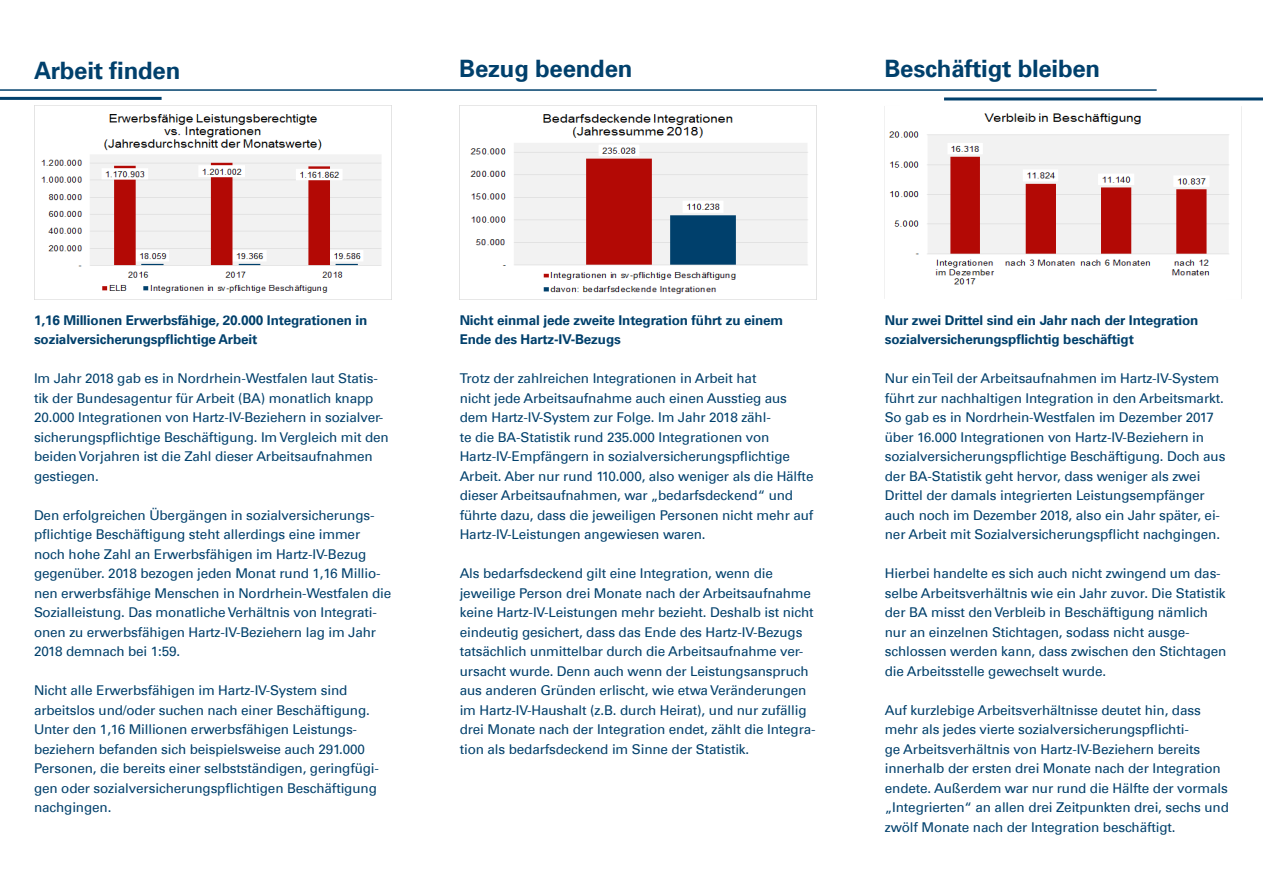
<style>
.page{position:relative;width:1263px;height:893px;background:#fff}
.page>*{position:absolute;margin:0;border:0;box-sizing:border-box;transform-origin:0 0}
.t1{font:700 24px "Univers Com 65";letter-spacing:-.01em;color:#00406c}
.t2{font:13.5px/19.5px "Univers Com 55 Roman";letter-spacing:-.01em;color:#00406c}
.t3{font:700 13.5px/19.5px "Univers Com 65";letter-spacing:-.01em;color:#00406c}
</style>
<div class="page">
<hr style="left:944px;top:97px;width:319px;height:3px;background:#00406c">
<hr style="left:0;top:89px;width:1157px;height:2px;background:#00406c">
<hr style="left:0;top:97px;width:162px;height:3px;background:#00406c">
<img style="left:34px;top:106px;width:357px;height:194px">
<img style="left:459px;top:106px;width:349px;height:193px">
<img style="left:884px;top:106px;width:345px;height:193px">
<h1 class="t1" style="left:34px;top:57px;width:148px">Arbeit finden</h1>
<h1 class="t1" style="left:459px;top:54px;width:175px">Bezug beenden</h1>
<h1 class="t1" style="left:884px;top:54px;width:217px">Beschäftigt bleiben</h1>
<p class="t3" style="left:34px;top:310px;width:335px">1,16 Millionen Erwerbsfähige, 20.000 Integrationen in sozialversicherungspflichtige Arbeit</p>
<p class="t2" style="left:34px;top:369px;width:356px">Im Jahr 2018 gab es in Nordrhein-Westfalen laut Statis&shy;tik der Bundesagentur für Arbeit (BA) monatlich knapp 20.000 Integrationen von Hartz-IV-Beziehern in sozialver&shy;sicherungspflichtige Beschäftigung. Im Vergleich mit den beiden Vorjahren ist die Zahl dieser Arbeitsaufnahmen gestiegen.</p>
<p class="t2" style="left:34px;top:505px;width:359px">Den erfolgreichen Übergängen in sozialversicherungs&shy;pflichtige Beschäftigung steht allerdings eine immer noch hohe Zahl an Erwerbsfähigen im Hartz-IV-Bezug gegenüber. 2018 bezogen jeden Monat rund 1,16 Millio&shy;nen erwerbsfähige Menschen in Nordrhein-Westfalen die Sozialleistung. Das monatliche Verhältnis von Integrati&shy;onen zu erwerbsfähigen Hartz-IV-Beziehern lag im Jahr 2018 demnach bei 1:59.</p>
<p class="t2" style="left:34px;top:681px;width:347px">Nicht alle Erwerbsfähigen im Hartz-IV-System sind arbeitslos und/oder suchen nach einer Beschäftigung.<br>Unter den 1,16 Millionen erwerbsfähigen Leistungs&shy;beziehern befanden sich beispielsweise auch 291.000<br>Personen, die bereits einer selbstständigen, geringfügi&shy;gen oder sozialversicherungspflichtigen Beschäftigung nachgingen.</p>
<p class="t3" style="left:460px;top:310px;width:325px">Nicht einmal jede zweite Integration führt zu einem<br>Ende des Hartz-IV-Bezugs</p>
<p class="t2" style="left:460px;top:369px;width:355px">Trotz der zahlreichen Integrationen in Arbeit hat<br>nicht jede Arbeitsaufnahme auch einen Ausstieg aus dem Hartz-IV-System zur Folge. Im Jahr 2018 zähl-<br>te die BA-Statistik rund 235.000 Integrationen von Hartz-IV-Empfängern in sozialversicherungspflichtige Arbeit. Aber nur rund 110.000, also weniger als die Hälfte dieser Arbeitsaufnahmen, war „bedarfsdeckend“ und führte dazu, dass die jeweiligen Personen nicht mehr auf Hartz-IV-Leistungen angewiesen waren.</p>
<p class="t2" style="left:460px;top:564px;width:357px">Als bedarfsdeckend gilt eine Integration, wenn die jeweilige Person drei Monate nach der Arbeitsaufnahme keine Hartz-IV-Leistungen mehr bezieht. Deshalb ist nicht eindeutig gesichert, dass das Ende des Hartz-IV-Bezugs tatsächlich unmittelbar durch die Arbeitsaufnahme ver&shy;ursacht wurde. Denn auch wenn der Leistungsanspruch aus anderen Gründen erlischt, wie etwa Veränderungen im Hartz-IV-Haushalt (z.B. durch Heirat), und nur zufällig drei Monate nach der Integration endet, zählt die Integra&shy;tion als bedarfsdeckend im Sinne der Statistik.</p>
<p class="t3" style="left:885px;top:310px;width:315px">Nur zwei Drittel sind ein Jahr nach der Integration sozialversicherungspflichtig beschäftigt</p>
<p class="t2" style="left:885px;top:369px;width:342px">Nur ein Teil der Arbeitsaufnahmen im Hartz-IV-System führt zur nachhaltigen Integration in den Arbeitsmarkt.<br>So gab es in Nordrhein-Westfalen im Dezember 2017 über 16.000 Integrationen von Hartz-IV-Beziehern in sozialversicherungspflichtige Beschäftigung. Doch aus der BA-Statistik geht hervor, dass weniger als zwei Drittel der damals integrierten Leistungsempfänger auch noch im Dezember 2018, also ein Jahr später, ei&shy;ner Arbeit mit Sozialversicherungspflicht nachgingen.</p>
<p class="t2" style="left:885px;top:563px;width:343px">Hierbei handelte es sich auch nicht zwingend um das&shy;selbe Arbeitsverhältnis wie ein Jahr zuvor. Die Statistik der BA misst den Verbleib in Beschäftigung nämlich nur an einzelnen Stichtagen, sodass nicht ausge&shy;schlossen werden kann, dass zwischen den Stichtagen die Arbeitsstelle gewechselt wurde.</p>
<p class="t2" style="left:885px;top:700px;width:346px">Auf kurzlebige Arbeitsverhältnisse deutet hin, dass mehr als jedes vierte sozialversicherungspflichti-<br>ge Arbeitsverhältnis von Hartz-IV-Beziehern bereits innerhalb der ersten drei Monate nach der Integration endete. Außerdem war nur rund die Hälfte der vormals „Integrierten“ an allen drei Zeitpunkten drei, sechs und zwölf Monate nach der Integration beschäftigt.</p>
</div>
